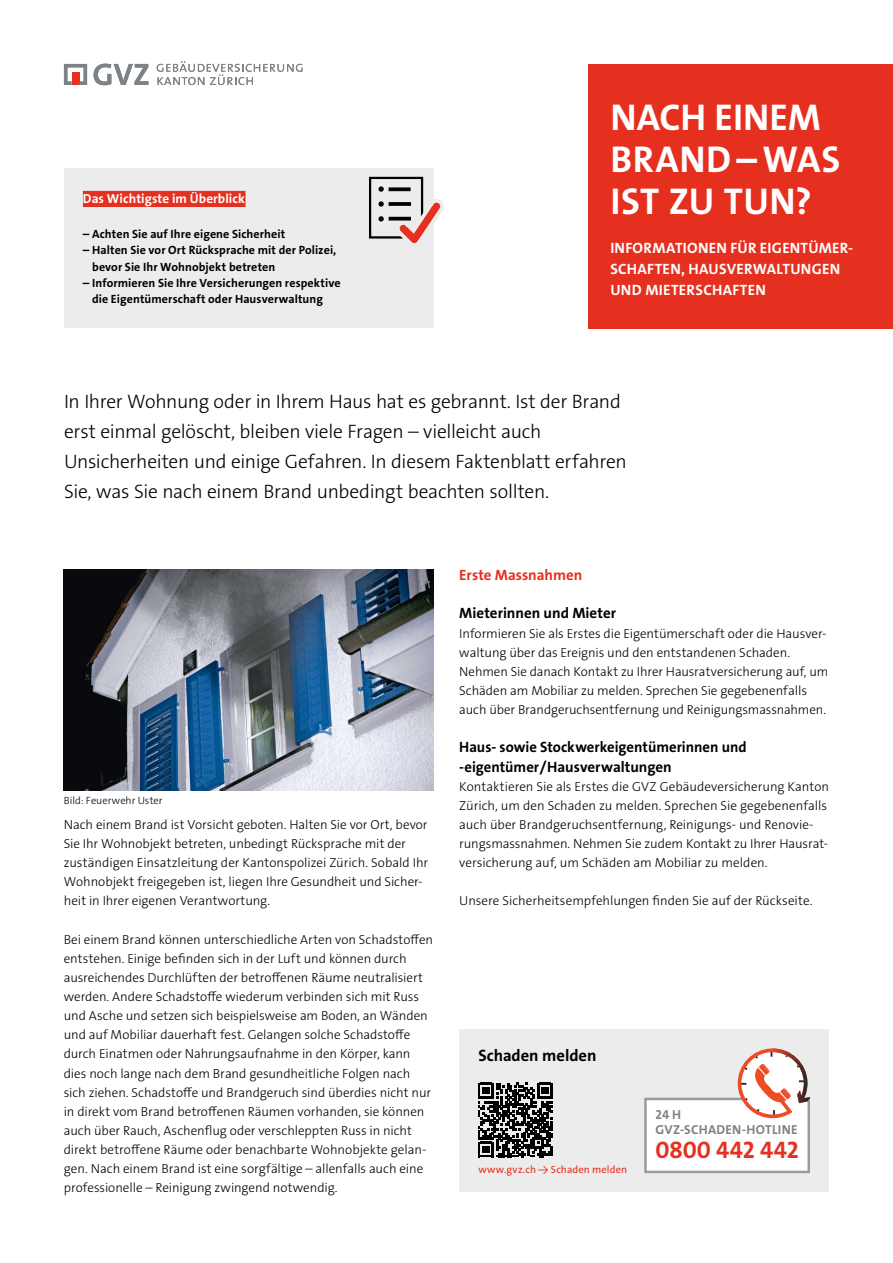
<style>
.page{position:relative;width:893px;height:1263px;background:#fff}
.page>*{position:absolute;margin:0;border:0;box-sizing:border-box;transform-origin:0 0}
.Faktenblatt-Titel{font:37.5px/42px "The Sans LP7 Bld";letter-spacing:.005em;color:#fff}
.Kapitel_141{font:24px "The Sans LP7 Bld";letter-spacing:-.005em;color:#e6301f}
.Lead{font:19.5px/30px "The Sans LP3 Lig";letter-spacing:-.015em;color:#000}
.Überschrift_2{font:16.5px "The Sans LP7 Bld";color:#000}
.Titel_Txt{font:15px/19.2px "The Sans LP7 Bld";color:#000}
.Faktenblatt-Titel-2{font:15px/21px "The Sans LP7 Bld";letter-spacing:.02em;color:#fff}
.Titel_Txt-2{font:15px "The Sans LP7 Bld";letter-spacing:-.005em;color:#e6301f}
.Grundtext{font:13.2px/19.2px "The Sans LP3 Lig";letter-spacing:-.005em;color:#000}
.Kasten_Text{font:13.2px "The Sans LP7 Bld";letter-spacing:.005em;color:#fff}
.Kapitel_141-2{font:13.05px/15.3px "The Sans LP7 Bld";letter-spacing:.02em;color:#7c8286}
.Tipp_Text{font:12px/16.2px "The Sans LP7 Bld";letter-spacing:.01em;color:#000}
.Legende{font:10.5px "The Sans LP5 Plain";letter-spacing:.01em;color:#e6301f}
.Legende-2{font:10.5px "The Sans LP3 Lig";letter-spacing:.005em;color:#000}
</style>
<div class="page">
<svg style="left:64px;top:64px;width:23px;height:21px"></svg>
<svg style="left:157px;top:61px;width:145px;height:24px"></svg>
<svg style="left:94px;top:64px;width:54px;height:21px"></svg>
<div style="left:589px;top:64px;width:304px;height:264px;background:#e6301f"></div>
<div style="left:64px;top:169px;width:370px;height:159px;background:#ececec"></div>
<div style="left:83px;top:191px;width:162px;height:16px;background:#e6301f"></div>
<div style="left:369px;top:177px;width:54px;height:62px;border:2px solid #000"></div>
<svg style="left:378px;top:186px;width:6px;height:6px"></svg>
<svg style="left:378px;top:201px;width:6px;height:6px"></svg>
<svg style="left:378px;top:216px;width:6px;height:6px"></svg>
<svg style="left:394px;top:191px;width:50px;height:53px"></svg>
<svg style="left:389px;top:187px;width:22px;height:4px"></svg>
<svg style="left:389px;top:202px;width:22px;height:4px"></svg>
<svg style="left:389px;top:217px;width:22px;height:4px"></svg>
<img style="left:64px;top:570px;width:370px;height:221px">
<div style="left:459px;top:1029px;width:370px;height:163px;background:#ececec"></div>
<div style="left:644px;top:1098px;width:166px;height:75px;background:#fff;border:2px solid #969da0"></div>
<svg style="left:738px;top:1048px;width:72px;height:72px"></svg>
<svg style="left:478px;top:1083px;width:75px;height:74px"></svg>
<p class="Kasten_Text" style="left:83px;top:190px;width:164px">Das Wichtigste im Überblick</p>
<p class="Tipp_Text" style="left:83px;top:226px;width:204px">– Achten Sie auf Ihre eigene Sicherheit</p>
<p class="Tipp_Text" style="left:92px;top:242px;width:246px;text-indent:-9px">– Halten Sie vor Ort Rücksprache mit der Polizei, bevor Sie Ihr Wohnobjekt betreten</p>
<p class="Tipp_Text" style="left:92px;top:275px;width:250px;text-indent:-9px">– Informieren Sie Ihre Versicherungen respektive die Eigentümerschaft oder Hausverwaltung</p>
<p class="Faktenblatt-Titel" style="left:610px;top:96px;width:231px">NACH EINEM<br>BRAND–WAS<br>IST ZU TUN?</p>
<p class="Faktenblatt-Titel-2" style="left:610px;top:237px;width:244px">INFORMATIONEN FÜR EIGENTÜMER-<br>SCHAFTEN, HAUSVERWALTUNGEN<br>UND MIETERSCHAFTEN</p>
<p class="Lead" style="left:64px;top:387px;width:564px">In Ihrer Wohnung oder in Ihrem Haus hat es gebrannt. Ist der Brand erst einmal gelöscht, bleiben viele Fragen – vielleicht auch Unsicherheiten und einige Gefahren. In diesem Faktenblatt erfahren Sie, was Sie nach einem Brand unbedingt beachten sollten.</p>
<p class="Legende-2" style="left:64px;top:793px;width:100px">Bild: Feuerwehr Uster</p>
<p class="Grundtext" style="left:64px;top:815px;width:366px">Nach einem Brand ist Vorsicht geboten. Halten Sie vor Ort, bevor Sie Ihr Wohnobjekt betreten, unbedingt Rücksprache mit der zuständigen Einsatzleitung der Kantonspolizei Zürich. Sobald Ihr Wohnobjekt freigegeben ist, liegen Ihre Gesundheit und Sicher&shy;heit in Ihrer eigenen Verantwortung.</p>
<p class="Grundtext" style="left:64px;top:930px;width:371px">Bei einem Brand können unterschiedliche Arten von Schadstoffen entstehen. Einige befinden sich in der Luft und können durch ausreichendes Durchlüften der betroffenen Räume neutralisiert werden. Andere Schadstoffe wiederum verbinden sich mit Russ und Asche und setzen sich beispielsweise am Boden, an Wänden und auf Mobiliar dauerhaft fest. Gelangen solche Schadstoffe durch Einatmen oder Nahrungsaufnahme in den Körper, kann dies noch lange nach dem Brand gesundheitliche Folgen nach sich ziehen. Schadstoffe und Brandgeruch sind überdies nicht nur in direkt vom Brand betroffenen Räumen vorhanden, sie können auch über Rauch, Aschenflug oder verschleppten Russ in nicht direkt betroffene Räume oder benachbarte Wohnobjekte gelan&shy;gen. Nach einem Brand ist eine sorgfältige – allenfalls auch eine professionelle – Reinigung zwingend notwendig.</p>
<p class="Titel_Txt-2" style="left:459px;top:565px;width:125px">Erste Massnahmen</p>
<p class="Titel_Txt" style="left:459px;top:604px;width:158px">Mieterinnen und Mieter</p>
<p class="Grundtext" style="left:459px;top:624px;width:371px">Informieren Sie als Erstes die Eigentümerschaft oder die Hausver&shy;waltung über das Ereignis und den entstandenen Schaden.<br>Nehmen Sie danach Kontakt zu Ihrer Hausratversicherung auf, um Schäden am Mobiliar zu melden. Sprechen Sie gegebenenfalls auch über Brandgeruchsentfernung und Reinigungsmassnahmen.</p>
<p class="Titel_Txt" style="left:459px;top:738px;width:289px">Haus- sowie Stockwerkeigentümerinnen und -eigentümer/Hausverwaltungen</p>
<p class="Grundtext" style="left:459px;top:777px;width:371px">Kontaktieren Sie als Erstes die GVZ Gebäudeversicherung Kanton Zürich, um den Schaden zu melden. Sprechen Sie gegebenenfalls auch über Brandgeruchsentfernung, Reinigungs- und Renovie&shy;rungsmassnahmen. Nehmen Sie zudem Kontakt zu Ihrer Hausrat&shy;versicherung auf, um Schäden am Mobiliar zu melden.</p>
<p class="Grundtext" style="left:459px;top:891px;width:355px">Unsere Sicherheitsempfehlungen finden Sie auf der Rückseite.</p>
<p class="Überschrift_2" style="left:478px;top:1045px;width:119px">Schaden melden</p>
<p class="Legende" style="left:478px;top:1163px;width:150px">www.gvz.ch → Schaden melden</p>
<p class="Kapitel_141-2" style="left:655px;top:1107px;width:144px">24 H<br>GVZ-SCHADEN-HOTLINE</p>
<p class="Kapitel_141" style="left:655px;top:1135px;width:145px">0800 442 442</p>
</div>
